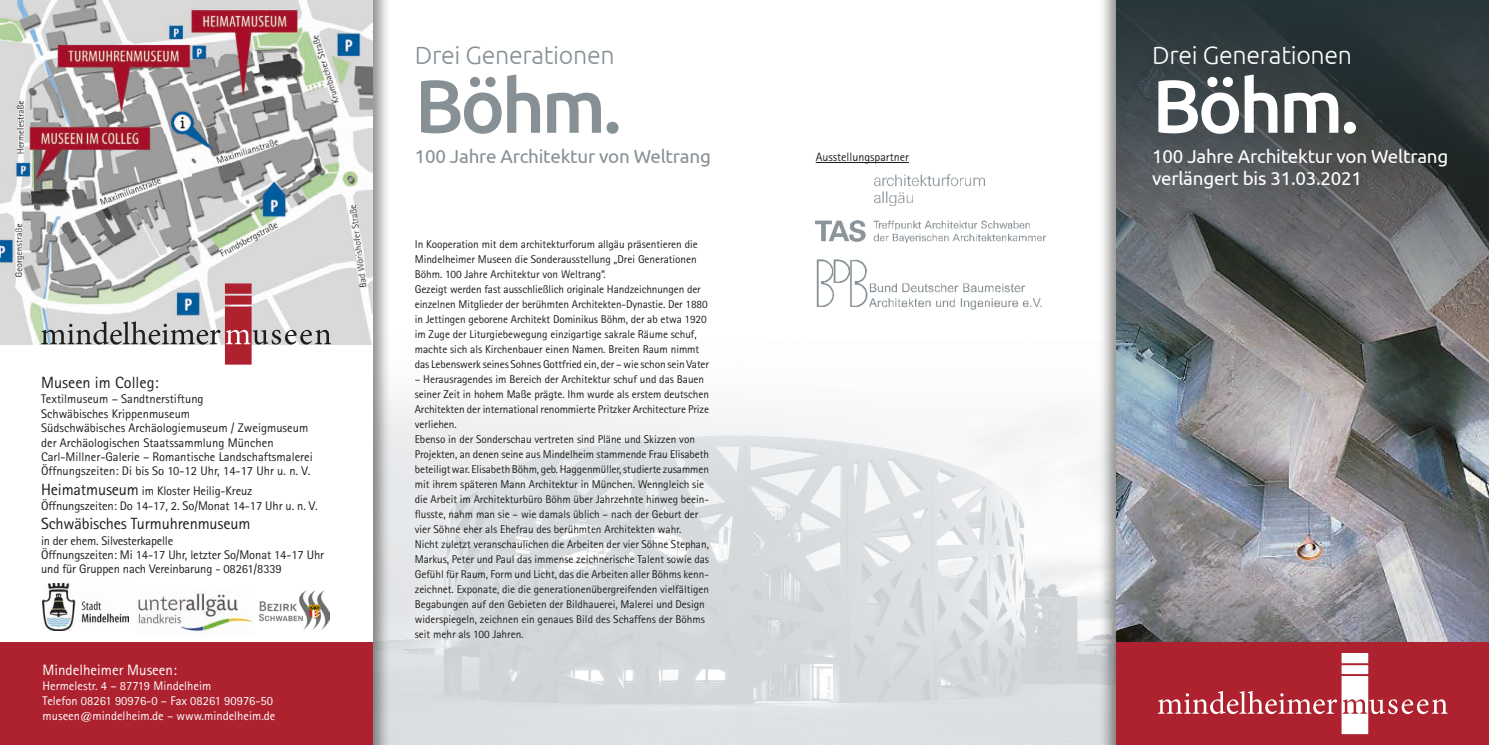
<style>
.page{position:relative;width:1489px;height:745px;background:#fff}
.page>*{position:absolute;margin:0;border:0;box-sizing:border-box;transform-origin:0 0}
.t1{font:500 75px "Ubuntu";color:#869095}
.t2{font:500 75px "Ubuntu";color:#fff}
.t3{font:300 25px "Ubuntu";letter-spacing:-.01em;color:#869095}
.t4{font:300 25px "Ubuntu";letter-spacing:-.01em;color:#fff}
.t5{font:18.75px/22.5px "Ubuntu";letter-spacing:-.01em;color:#fff}
.t6{font:18.75px "Ubuntu";letter-spacing:-.01em;color:#869095}
.t7{font:16.25px "Rotis Sans Serif";letter-spacing:-.01em;color:#1d1d1b}
.t8{font:15px "Rotis Sans Serif";color:#fff}
.t9{font:12.5px/14.4px "Rotis Sans Serif";color:#1d1d1b}
.t10{font:12.5px/15px "Rotis Sans Serif";color:#fff}
.t11{font:12px "Rotis Sans Serif";color:#1d1d1b}
.t12{font:11.25px/15px "Rotis Sans Serif";letter-spacing:-.005em;color:#1d1d1b}
.s1{font-size:16.25px}
</style>
<div class="page">
<img style="left:391px;top:399px;width:706px;height:345px">
<div style="left:1097px;top:0;width:391px;height:744px;background:#1d1d1b;opacity:.5"></div>
<img style="left:1116px;top:0;width:372px;height:641px">
<hr style="left:815px;top:162px;width:93px;height:1px;background:#1d1d1b">
<img style="left:874px;top:174px;width:110px;height:32px">
<img style="left:815px;top:220px;width:230px;height:23px">
<img style="left:816px;top:259px;width:226px;height:50px">
<div style="left:1116px;top:641px;width:372px;height:103px;background:#ae2230"></div>
<svg style="left:1157px;top:653px;width:290px;height:80px"></svg>
<div style="left:0;top:0;width:391px;height:744px;background:#1d1d1b;opacity:.5"></div>
<div style="left:0;top:0;width:372px;height:744px;background:#fff"></div>
<img style="left:0;top:0;width:372px;height:344px">
<div style="left:0;top:641px;width:372px;height:103px;background:#ae2230"></div>
<svg style="left:41px;top:283px;width:290px;height:81px"></svg>
<img style="left:43px;top:583px;width:86px;height:47px">
<img style="left:137px;top:593px;width:116px;height:41px">
<img style="left:259px;top:590px;width:71px;height:39px">
<h3 class="t7" style="left:41px;top:373px;width:119px">Museen im Colleg:</h3>
<p class="t9" style="left:41px;top:391px;width:273px">Textilmuseum – Sandtnerstiftung<br>Schwäbisches Krippenmuseum<br>Südschwäbisches Archäologiemuseum / Zweigmuseum der Archäologischen Staatssammlung München Carl-Millner-Galerie – Romantische Landschaftsmalerei Öffnungszeiten: Di bis So 10-12 Uhr, 14-17 Uhr u. n. V.</p>
<p class="t9" style="left:41px;top:483px;width:278px;line-height:15px"><span class="s1">Heimatmuseum</span> im Kloster Heilig-Kreuz<br>Öffnungszeiten: Do 14-17, 2. So/Monat 14-17 Uhr u. n. V.</p>
<h3 class="t7" style="left:41px;top:514px;width:211px">Schwäbisches Turmuhrenmuseum</h3>
<p class="t9" style="left:41px;top:532px;width:284px">in der ehem. Silvesterkapelle<br>Öffnungszeiten: Mi 14-17 Uhr, letzter So/Monat 14-17 Uhr und für Gruppen nach Vereinbarung - 08261/8339</p>
<h3 class="t8" style="left:43px;top:660px;width:136px">Mindelheimer Museen:</h3>
<p class="t10" style="left:43px;top:677px;width:234px">Hermelestr. 4 – 87719 Mindelheim<br>Telefon 08261 90976-0 – Fax 08261 90976-50 museen@mindelheim.de – www.mindelheim.de</p>
<h2 class="t3" style="left:415px;top:40px;width:201px">Drei Generationen</h2>
<h1 class="t1" style="left:415px;top:59px;width:209px">Böhm.</h1>
<h3 class="t6" style="left:415px;top:145px;width:297px">100 Jahre Architektur von Weltrang</h3>
<p class="t12" style="left:415px;top:236px;width:296px">In Kooperation mit dem architekturforum allgäu präsentieren die Mindelheimer Museen die Sonderausstellung „Drei Generationen Böhm. 100 Jahre Architektur von Weltrang“.<br>Gezeigt werden fast ausschließlich originale Handzeichnungen der einzelnen Mitglieder der berühmten Architekten-Dynastie. Der 1880 in Jettingen geborene Architekt Dominikus Böhm, der ab etwa 1920 im Zuge der Liturgiebewegung einzigartige sakrale Räume schuf, machte sich als Kirchenbauer einen Namen. Breiten Raum nimmt das Lebenswerk seines Sohnes Gottfried ein, der – wie schon sein Vater</p>
<p class="t12" style="left:415px;top:371px;width:296px">– Herausragendes im Bereich der Architektur schuf und das Bauen seiner Zeit in hohem Maße prägte. Ihm wurde als erstem deutschen Architekten der international renommierte Pritzker Architecture Prize verliehen.<br>Ebenso in der Sonderschau vertreten sind Pläne und Skizzen von Projekten, an denen seine aus Mindelheim stammende Frau Elisabeth beteiligt war. Elisabeth Böhm, geb. Haggenmüller, studierte zusammen mit ihrem späteren Mann Architektur in München. Wenngleich sie die Arbeit im Architekturbüro Böhm über Jahrzehnte hinweg beein&shy;flusste, nahm man sie – wie damals üblich – nach der Geburt der vier Söhne eher als Ehefrau des berühmten Architekten wahr.<br>Nicht zuletzt veranschaulichen die Arbeiten der vier Söhne Stephan, Markus, Peter und Paul das immense zeichnerische Talent sowie das Gefühl für Raum, Form und Licht, das die Arbeiten aller Böhms kenn&shy;zeichnet. Exponate, die die generationenübergreifenden vielfältigen Begabungen auf den Gebieten der Bildhauerei, Malerei und Design widerspiegeln, zeichnen ein genaues Bild des Schaffens der Böhms seit mehr als 100 Jahren.</p>
<p class="t11" style="left:815px;top:150px;width:95px">Ausstellungspartner</p>
<h2 class="t4" style="left:1152px;top:40px;width:201px">Drei Generationen</h2>
<h1 class="t2" style="left:1152px;top:59px;width:209px">Böhm.</h1>
<h3 class="t5" style="left:1152px;top:144px;width:297px">100 Jahre Architektur von Weltrang verlängert bis 31.03.2021</h3>
</div>
